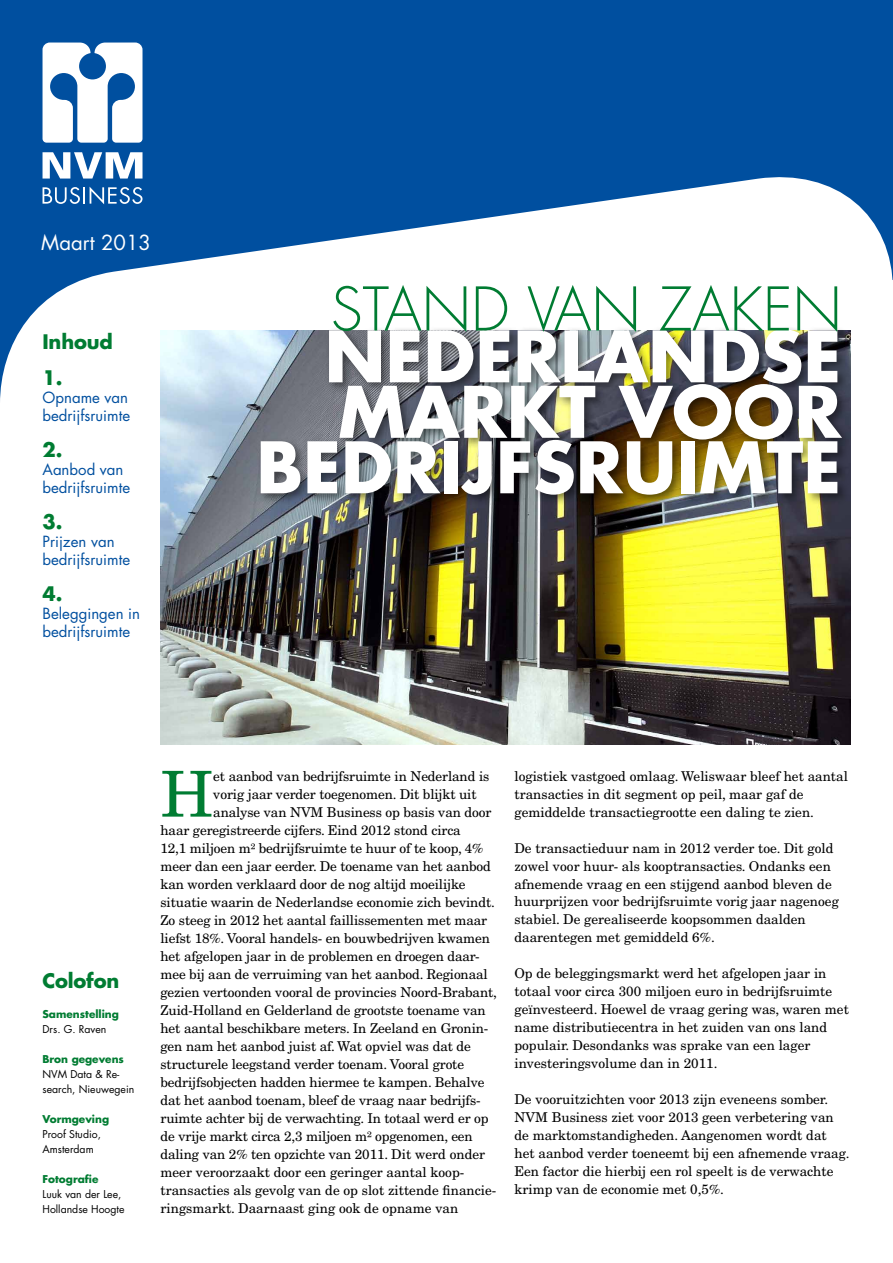
<style>
.page{position:relative;width:893px;height:1263px;background:#fff}
.page>*{position:absolute;margin:0;border:0;box-sizing:border-box;transform-origin:0 0}
.t1{font:700 69px/55.5px "Futura";color:#fff;text-align:right}
.t2{font:63.3px "New Century Schlbk";color:#007c32}
.t3{font:300 58.5px "Futura";color:#007c32}
.t4{font:20.25px "Futura";color:#fff}
.t5{font:700 19.5px/36px "Futura";color:#007c32}
.t6{font:15px/18px "Futura";color:#004f9f}
.t7{font:13.5px/18px "New Century Schlbk";color:#000}
.t8{font:10.5px/15px "Futura";color:#000}
.t9{font:700 10.5px "Futura";color:#007c32}
</style>
<div class="page">
<div style="left:0;top:0;width:893px;height:573px;background:#004f9f"></div>
<svg style="left:42px;top:168px;width:851px;height:577px;fill:#fff"></svg>
<div style="left:0;top:280px;width:893px;height:295px;background:#fff"></div>
<img style="left:161px;top:330px;width:689px;height:415px">
<div style="left:257px;top:325px;width:596px;height:182px;background:#000;opacity:.5"></div>
<svg style="left:43px;top:152px;width:100px;height:27px"></svg>
<svg style="left:43px;top:43px;width:100px;height:100px"></svg>
<svg style="left:43px;top:187px;width:100px;height:17px"></svg>
<h3 class="t4" style="left:41px;top:229px;width:111px">Maart 2013</h3>
<h3 class="t5" style="left:43px;top:323px;width:72px">Inhoud<br>1.</h3>
<p class="t6" style="left:43px;top:388px;width:89px">Opname van bedrijfsruimte</p>
<h3 class="t5" style="left:43px;top:431px;width:22px">2.</h3>
<p class="t6" style="left:43px;top:460px;width:89px">Aanbod van bedrijfsruimte</p>
<h3 class="t5" style="left:43px;top:503px;width:22px">3.</h3>
<p class="t6" style="left:43px;top:532px;width:89px">Prijzen van bedrijfsruimte</p>
<h3 class="t5" style="left:43px;top:575px;width:22px">4.</h3>
<p class="t6" style="left:43px;top:604px;width:99px">Beleggingen in bedrijfsruimte</p>
<h3 class="t3" style="left:331px;top:274px;width:513px">STAND VAN ZAKEN</h3>
<h1 class="t1" style="left:256px;top:328px;width:586px">Nederlandse markt voor -bedrijfsruimte</h1>
<h3 class="t5" style="left:43px;top:962px;width:78px">Colofon</h3>
<p class="t9" style="left:43px;top:1007px;width:78px">Samenstelling</p>
<p class="t8" style="left:43px;top:1021px;width:65px">Drs. G. Raven</p>
<p class="t9" style="left:43px;top:1052px;width:83px">Bron gegevens</p>
<p class="t8" style="left:43px;top:1066px;width:93px">NVM Data &amp; Re&shy;search, Nieuwegein</p>
<p class="t9" style="left:43px;top:1112px;width:68px">Vormgeving</p>
<p class="t8" style="left:43px;top:1126px;width:60px">Proof Studio,<br>Amsterdam</p>
<p class="t9" style="left:43px;top:1172px;width:57px">Fotografie</p>
<p class="t8" style="left:43px;top:1186px;width:84px">Luuk van der Lee,<br>Hollandse Hoogte</p>
<h2 class="t2" style="left:161px;top:755px;width:54px">H</h2>
<p class="t7" style="left:213px;top:767px;width:278px">et aanbod van bedrijfsruimte in Nederland is</p>
<p class="t7" style="left:213px;top:785px;width:265px">vorig jaar verder toegenomen. Dit blijkt uit</p>
<p class="t7" style="left:213px;top:803px;width:280px">analyse van NVM Business op basis van door</p>
<p class="t7" style="left:160px;top:821px;width:302px">haar geregistreerde cijfers. Eind 2012 stond circa</p>
<p class="t7" style="left:160px;top:839px;width:324px">12,1 miljoen m² bedrijfsruimte te huur of te koop, 4%</p>
<p class="t7" style="left:160px;top:857px;width:332px">meer dan een jaar eerder. De toename van het aanbod</p>
<p class="t7" style="left:160px;top:875px;width:307px">kan worden verklaard door de nog altijd moeilijke</p>
<p class="t7" style="left:160px;top:893px;width:336px">situatie waarin de Nederlandse economie zich bevindt.</p>
<p class="t7" style="left:160px;top:911px;width:328px">Zo steeg in 2012 het aantal faillissementen met maar</p>
<p class="t7" style="left:160px;top:929px;width:331px">liefst 18%. Vooral handels- en bouwbedrijven kwamen</p>
<p class="t7" style="left:160px;top:947px;width:321px">het afgelopen jaar in de problemen en droegen daar-</p>
<p class="t7" style="left:160px;top:965px;width:329px">mee bij aan de verruiming van het aanbod. Regionaal</p>
<p class="t7" style="left:160px;top:983px;width:338px">gezien vertoonden vooral de provincies Noord-Brabant,</p>
<p class="t7" style="left:160px;top:1001px;width:327px">Zuid-Holland en Gelderland de grootste toename van</p>
<p class="t7" style="left:160px;top:1019px;width:329px">het aantal beschikbare meters. In Zeeland en Gronin-</p>
<p class="t7" style="left:160px;top:1037px;width:312px">gen nam het aanbod juist af. Wat opviel was dat de</p>
<p class="t7" style="left:160px;top:1055px;width:305px">structurele leegstand verder toenam. Vooral grote</p>
<p class="t7" style="left:160px;top:1073px;width:326px">bedrijfsobjecten hadden hiermee te kampen. Behalve</p>
<p class="t7" style="left:160px;top:1091px;width:322px">dat het aanbod toenam, bleef de vraag naar bedrijfs-</p>
<p class="t7" style="left:160px;top:1109px;width:330px">ruimte achter bij de verwachting. In totaal werd er op</p>
<p class="t7" style="left:160px;top:1127px;width:314px">de vrije markt circa 2,3 miljoen m² opgenomen, een</p>
<p class="t7" style="left:160px;top:1145px;width:326px">daling van 2% ten opzichte van 2011. Dit werd onder</p>
<p class="t7" style="left:160px;top:1163px;width:305px">meer veroorzaakt door een geringer aantal koop-</p>
<p class="t7" style="left:160px;top:1181px;width:337px">transacties als gevolg van de op slot zittende financie-</p>
<p class="t7" style="left:160px;top:1199px;width:299px">ringsmarkt. Daarnaast ging ook de opname van</p>
<p class="t7" style="left:514px;top:767px;width:335px">logistiek vastgoed omlaag. Weliswaar bleef het aantal transacties in dit segment op peil, maar gaf de gemiddelde transactiegrootte een daling te zien.</p>
<p class="t7" style="left:514px;top:839px;width:326px">De transactieduur nam in 2012 verder toe. Dit gold zowel voor huur- als kooptransacties. Ondanks een afnemende vraag en een stijgend aanbod bleven de huurprijzen voor bedrijfsruimte vorig jaar nagenoeg stabiel. De gerealiseerde koopsommen daalden daarentegen met gemiddeld 6%.</p>
<p class="t7" style="left:514px;top:965px;width:336px">Op de beleggingsmarkt werd het afgelopen jaar in totaal voor circa 300 miljoen euro in bedrijfsruimte geïnvesteerd. Hoewel de vraag gering was, waren met name distributiecentra in het zuiden van ons land populair. Desondanks was sprake van een lager investeringsvolume dan in 2011.</p>
<p class="t7" style="left:514px;top:1091px;width:336px">De vooruitzichten voor 2013 zijn eveneens somber.<br>NVM Business ziet voor 2013 geen verbetering van de marktomstandigheden. Aangenomen wordt dat het aanbod verder toeneemt bij een afnemende vraag.<br>Een factor die hierbij een rol speelt is de verwachte krimp van de economie met 0,5%.</p>
</div>
